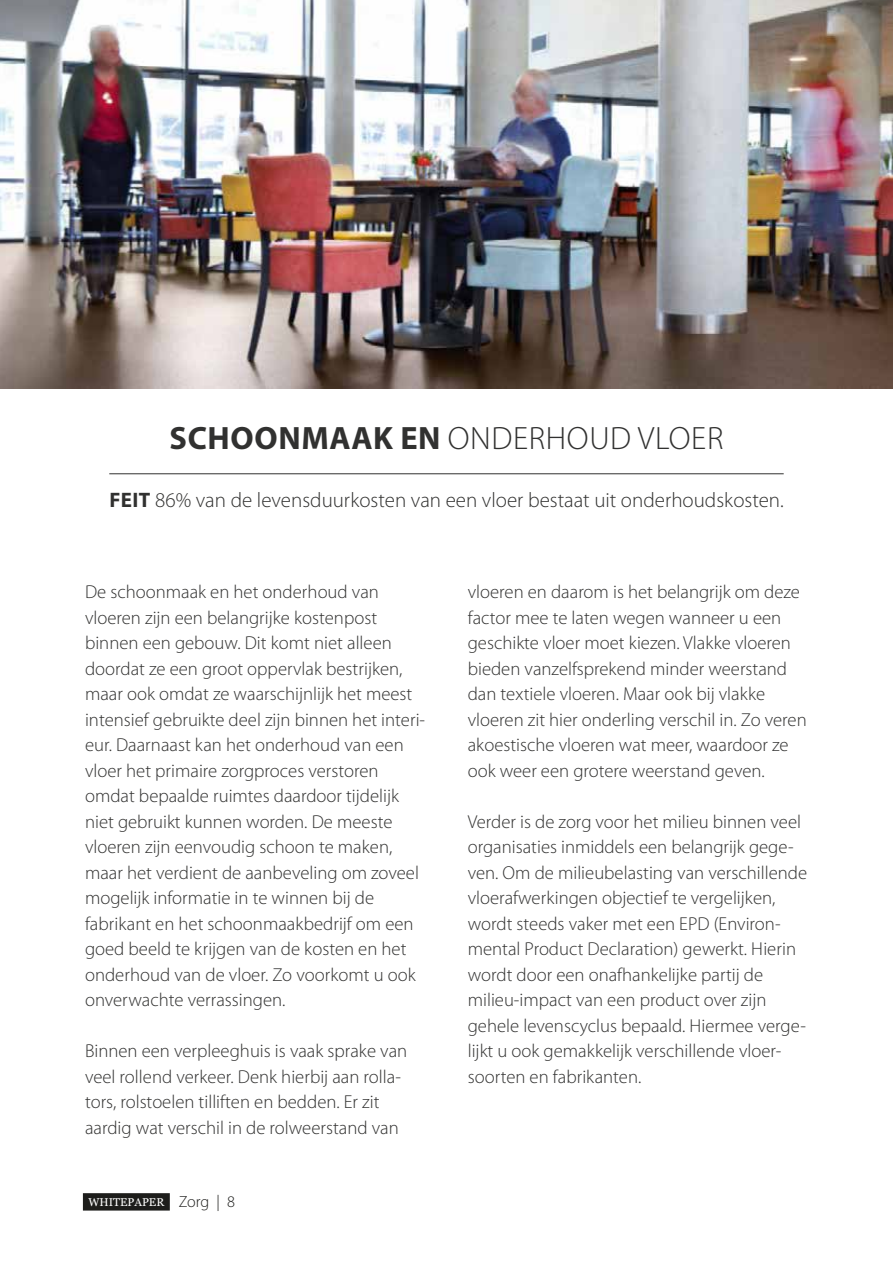
<style>
.page{position:relative;width:893px;height:1263px;background:#fff}
.page>*{position:absolute;margin:0;border:0;box-sizing:border-box;transform-origin:0 0}
.titel{font:300 32.4px "Myriad Pro";letter-spacing:.02em;color:#313130}
.feitje{font:300 21px "Myriad Pro";color:#313130}
.brood{font:300 18.75px/25.5px "Myriad Pro";color:#313130}
.t1{font:11.4px "Georgia";color:#fff}
.s1{font-weight:700}
.s2{font-family:"Myriad Pro";font-weight:300;font-size:16.2px;color:#1d1d1b}
</style>
<div class="page">
<hr style="left:109px;top:473px;width:675px;height:1px;background:#313130">
<img style="left:0;top:0;width:893px;height:388px">
<div style="left:83px;top:1193px;width:87px;height:17px;background:#1d1d1b"></div>
<p class="titel" style="left:170px;top:420px;width:555px"><span class="s1">SCHOONMAAK EN</span> ONDERHOUD VLOER</p>
<p class="feitje" style="left:109px;top:488px;width:676px"><span class="s1">FEIT</span> 86% van de levensduurkosten van een vloer bestaat uit onderhoudskosten.</p>
<p class="brood" style="left:85px;top:579px;width:342px">De schoonmaak en het onderhoud van vloeren zijn een belangrijke kostenpost binnen een gebouw. Dit komt niet alleen doordat ze een groot oppervlak bestrijken, maar ook omdat ze waarschijnlijk het meest intensief gebruikte deel zijn binnen het interi&shy;eur. Daarnaast kan het onderhoud van een vloer het primaire zorgproces verstoren omdat bepaalde ruimtes daardoor tijdelijk niet gebruikt kunnen worden. De meeste vloeren zijn eenvoudig schoon te maken, maar het verdient de aanbeveling om zoveel mogelijk informatie in te winnen bij de fabrikant en het schoonmaakbedrijf om een goed beeld te krijgen van de kosten en het onderhoud van de vloer. Zo voorkomt u ook onverwachte verrassingen.</p>
<p class="brood" style="left:85px;top:1038px;width:324px">Binnen een verpleeghuis is vaak sprake van veel rollend verkeer. Denk hierbij aan rolla&shy;tors, rolstoelen tilliften en bedden. Er zit aardig wat verschil in de rolweerstand van</p>
<p class="t1" style="left:88px;top:1193px;width:148px">WHITEPAPER <span class="s2">Zorg | 8</span></p>
<p class="brood" style="left:468px;top:579px;width:340px">vloeren en daarom is het belangrijk om deze factor mee te laten wegen wanneer u een geschikte vloer moet kiezen. Vlakke vloeren bieden vanzelfsprekend minder weerstand dan textiele vloeren. Maar ook bij vlakke vloeren zit hier onderling verschil in. Zo veren akoestische vloeren wat meer, waardoor ze ook weer een grotere weerstand geven.</p>
<p class="brood" style="left:468px;top:809px;width:341px">Verder is de zorg voor het milieu binnen veel organisaties inmiddels een belangrijk gege&shy;ven. Om de milieubelasting van verschillende vloerafwerkingen objectief te vergelijken, wordt steeds vaker met een EPD (Environ&shy;mental Product Declaration) gewerkt. Hierin wordt door een onafhankelijke partij de milieu-impact van een product over zijn gehele levenscyclus bepaald. Hiermee verge&shy;lijkt u ook gemakkelijk verschillende vloer&shy;soorten en fabrikanten.</p>
</div>
